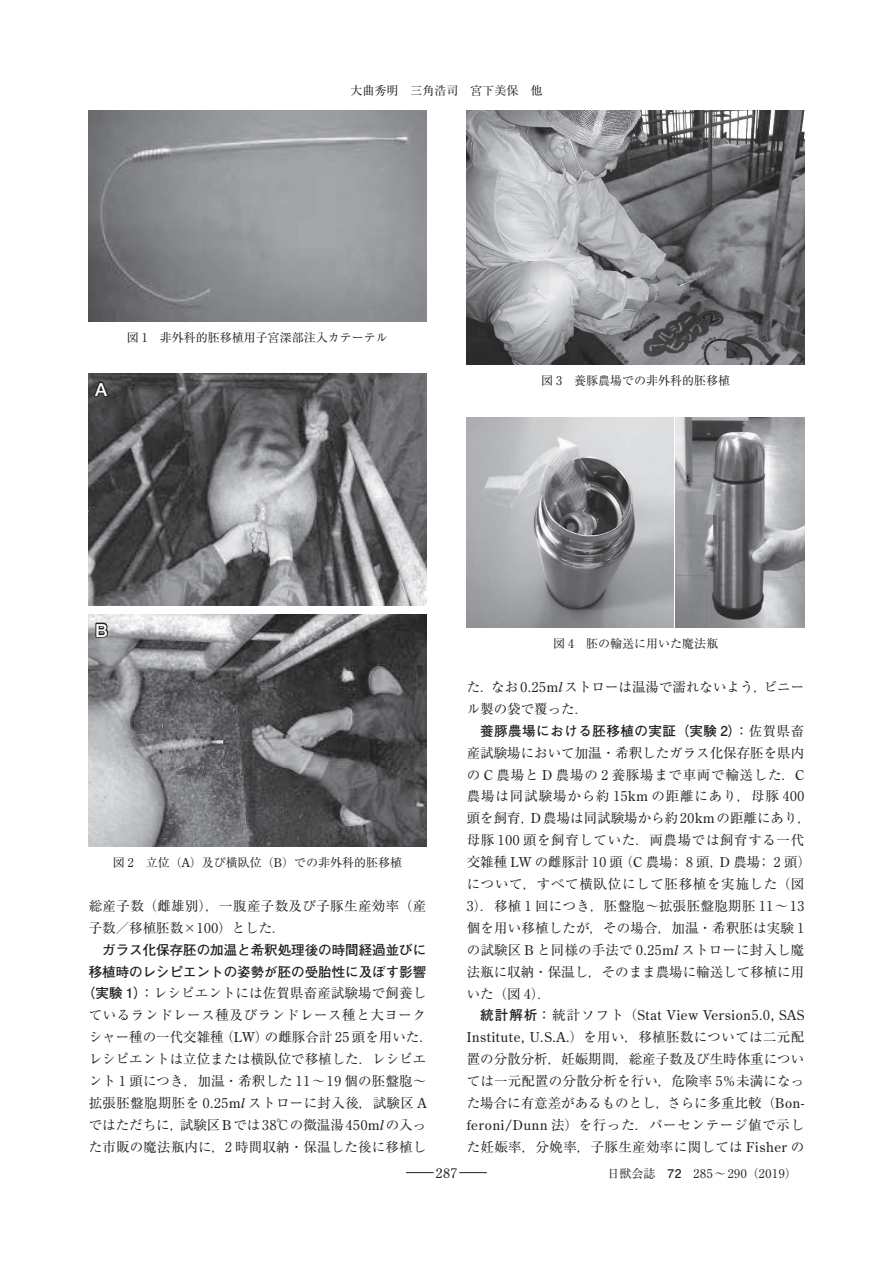
<style>
.page{position:relative;width:893px;height:1263px;background:#fff}
.page>*{position:absolute;margin:0;border:0;box-sizing:border-box;transform-origin:0 0}
.t1{font:500 18px "Helvetica Neue";color:#fff}
.t2{font:13.5px/21.9px "Ryumin Pr 6";letter-spacing:.01em;color:#231f20}
.t3{font:700 13.5px/21.9px "Futo Go B101 Pr 6";color:#231f20;text-align:right}
.t4{font:13.5px/21.9px "Ryumin Pr 6";letter-spacing:.03em;color:#231f20}
.t5{font:13.5px "Century Old Style";letter-spacing:.05em;color:#231f20}
.t6{font:700 13.5px "Futo Go B101 Pr 6";letter-spacing:.04em;color:#231f20}
.t7{font:12px "Ryumin Pr 6";color:#231f20}
.t8{font:12px "Ryumin Pr 6";letter-spacing:.05em;color:#231f20}
.s1{font-family:"Century Old Style"}
.s2{font-family:"Futo Go B101 Pr 6";font-weight:700}
.s3{font-family:"Century Old Style";font-style:italic}
.s4{font-family:"Ryumin Pr 6";font-weight:400}
.s5{font-family:"Ryumin Pr 6"}
</style>
<div class="page">
<svg style="left:406px;top:1172px;width:28px;height:1px"></svg>
<svg style="left:459px;top:1172px;width:28px;height:1px"></svg>
<img style="left:89px;top:111px;width:337px;height:210px">
<img style="left:467px;top:111px;width:337px;height:254px">
<img style="left:467px;top:417px;width:207px;height:211px">
<img style="left:676px;top:417px;width:128px;height:211px">
<img style="left:89px;top:373px;width:337px;height:233px">
<svg style="left:92px;top:373px;width:18px;height:25px"></svg>
<img style="left:89px;top:614px;width:337px;height:233px">
<svg style="left:94px;top:621px;width:15px;height:18px"></svg>
<p class="t7" style="left:350px;top:81px;width:194px">大曲秀明　三角浩司　宮下美保　他</p>
<h1 class="t1" style="left:95px;top:378px;width:14px">A</h1>
<p class="t7" style="left:127px;top:328px;width:263px">図 1　非外科的胚移植用子宮深部注入カテーテル</p>
<p class="t7" style="left:541px;top:371px;width:190px">図 3　養豚農場での非外科的胚移植</p>
<h1 class="t1" style="left:95px;top:619px;width:14px">B</h1>
<p class="t7" style="left:553px;top:634px;width:166px">図 4　胚の輸送に用いた魔法瓶</p>
<p class="t7" style="left:113px;top:853px;width:291px">図 2　立位（<span class="s1">A</span>）及び横臥位（<span class="s1">B</span>）での非外科的胚移植</p>
<p class="t4" style="left:89px;top:894px;width:339px">総産子数（雌雄別），一腹産子数及び子豚生産効率（産子数／移植胚数×100）とした．</p>
<p class="t3" style="left:89px;top:938px;width:339px">ガラス化保存胚の加温と希釈処理後の時間経過並びに移植時のレシピエントの姿勢が胚の受胎性に及ぼす影響</p>
<p class="t2" style="left:82px;top:982px;width:352px;text-align:center"><span class="s2">（実験 1）：</span>レシピエントには佐賀県畜産試験場で飼養しているランドレース種及びランドレース種と大ヨークシャー種の一代交雑種（<span class="s1">LW</span>）の雌豚合計 25 頭を用いた．レシピエントは立位または横臥位で移植した．レシピエント 1 頭につき，加温・希釈した 11～ 19 個の胚盤胞～拡張胚盤胞期胚を 0<span class="s1">.</span>25<span class="s1">m</span><span class="s3">l</span> ストローに封入後，試験区 <span class="s1">A</span>ではただちに，試験区<span class="s1">B</span>では 38℃の微温湯 450<span class="s1">m</span><span class="s3">l</span>の入った市販の魔法瓶内に，2 時間収納・保温した後に移植し</p>
<p class="t5" style="left:436px;top:1164px;width:23px">287</p>
<p class="t2" style="left:467px;top:675px;width:339px">た．なお 0<span class="s1">.</span>25<span class="s1">m</span><span class="s3">l</span>ストローは温湯で濡れないよう，ビニール製の袋で覆った．</p>
<p class="t6" style="left:480px;top:720px;width:325px">養豚農場における胚移植の実証（実験 2）：<span class="s4">佐賀県畜</span></p>
<p class="t2" style="left:467px;top:741px;width:346px">産試験場において加温・希釈したガラス化保存胚を県内の <span class="s1">C</span> 農場と <span class="s1">D</span> 農場の 2 養豚場まで車両で輸送した．<span class="s1">C</span>農場は同試験場から約 15<span class="s1">km</span> の距離にあり，母豚 400頭を飼育，<span class="s1">D</span>農場は同試験場から約 20<span class="s1">km</span>の距離にあり，母豚 100 頭を飼育していた．両農場では飼育する一代交雑種 <span class="s1">LW</span> の雌豚計 10 頭（<span class="s1">C</span> 農場； 8 頭，<span class="s1">D</span> 農場； 2 頭）について，すべて横臥位にして胚移植を実施した（図<br>3）．移植 1 回につき，胚盤胞～拡張胚盤胞期胚 11～13個を用い移植したが，その場合，加温・希釈胚は実験 1の試験区 <span class="s1">B</span> と同様の手法で 0<span class="s1">.</span>25<span class="s1">m</span><span class="s3">l</span> ストローに封入し魔法瓶に収納・保温し，そのまま農場に輸送して移植に用いた（図 4）．</p>
<p class="t5" style="left:480px;top:1007px;width:325px"><span class="s2">統計解析：</span><span class="s5">統計ソフト（</span>Stat View Version<span class="s5">5</span>.<span class="s5">0</span>, SAS</p>
<p class="t2" style="left:467px;top:1025px;width:339px;text-align:justify"><span class="s1">Institute, U.S.A.</span>）を用い，移植胚数については二元配置の分散分析，妊娠期間，総産子数及び生時体重については一元配置の分散分析を行い，危険率 5％未満になった場合に有意差があるものとし，さらに多重比較（<span class="s1">Bon&shy;feroni/Dunn</span> 法）を行った．パーセンテージ値で示した妊娠率，分娩率，子豚生産効率に関しては <span class="s1">Fisher</span> の</p>
<p class="t8" style="left:608px;top:1164px;width:191px">日獣会誌　<span class="s2">72</span>　285～290（2019）</p>
</div>
